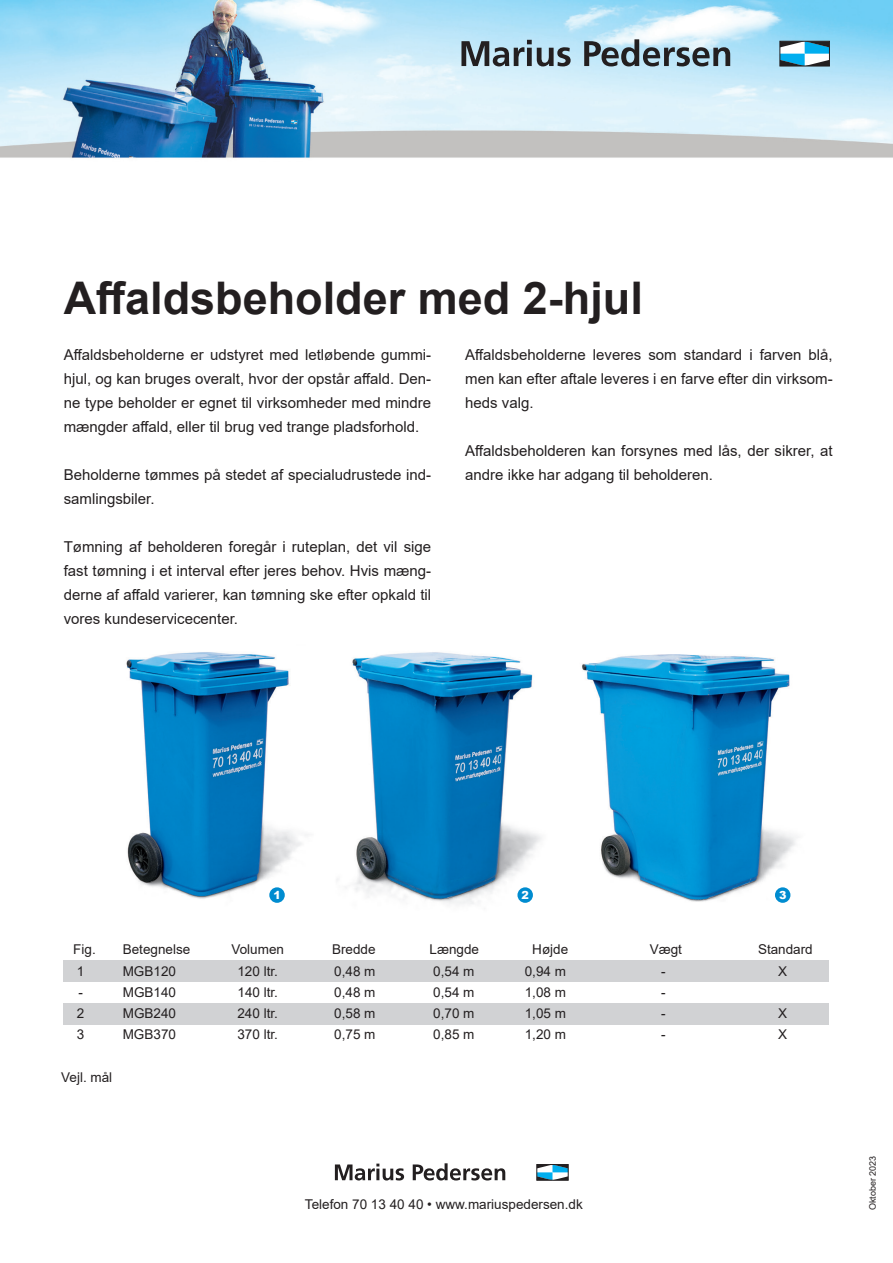
<style>
.page{position:relative;width:893px;height:1263px;background:#fff}
.page>*{position:absolute;margin:0;border:0;box-sizing:border-box;transform-origin:0 0}
.Default{font:700 45px "Arial";color:#231f20}
.t1{font:15px/24px "Arial";color:#231f20;text-align:justify}
.t2{font:13.5px "Arial";color:#231f20}
.t3{font:900 11.1px "Arial";color:#fff}
.t4{font:9px "Arial";color:#231f20}
</style>
<div class="page">
<img style="left:0;top:0;width:893px;height:1181px">
<svg style="left:335px;top:1163px;width:69px;height:17px"></svg>
<svg style="left:413px;top:1163px;width:92px;height:17px"></svg>
<svg style="left:539px;top:1166px;width:27px;height:12px"></svg>
<div style="left:537px;top:1164px;width:31px;height:16px;border:1px solid #231f20"></div>
<svg style="left:461px;top:40px;width:110px;height:26px;background:#7f939d"></svg>
<svg style="left:584px;top:39px;width:146px;height:27px;background:#869aa4"></svg>
<svg style="left:782px;top:43px;width:45px;height:21px"></svg>
<div style="left:780px;top:41px;width:49px;height:25px;border:1px solid #231f20"></div>
<div style="left:269px;top:887px;width:16px;height:16px;background:#008cd0;border-radius:50%"></div>
<div style="left:517px;top:887px;width:16px;height:16px;background:#008cd0;border-radius:50%"></div>
<div style="left:775px;top:887px;width:15px;height:16px;background:#008cd0;border-radius:50%"></div>
<div style="left:64px;top:961px;width:765px;height:21px;background:#d1d2d4"></div>
<div style="left:64px;top:1003px;width:765px;height:21px;background:#d1d2d4"></div>
<p class="Default" style="left:64px;top:266px;width:581px">Affaldsbeholder med 2-hjul</p>
<p class="t1" style="left:64px;top:342px;width:369px">Affaldsbeholderne er udstyret med letløbende gummi&shy;hjul, og kan bruges overalt, hvor der opstår affald. Den&shy;ne type beholder er egnet til virksomheder med mindre mængder affald, eller til brug ved trange pladsforhold.</p>
<p class="t1" style="left:64px;top:462px;width:369px">Beholderne tømmes på stedet af specialudrustede ind&shy;samlingsbiler.</p>
<p class="t1" style="left:64px;top:534px;width:369px">Tømning af beholderen foregår i ruteplan, det vil sige fast tømning i et interval efter jeres behov. Hvis mæng&shy;derne af affald varierer, kan tømning ske efter opkald til vores kundeservicecenter.</p>
<p class="t1" style="left:465px;top:342px;width:369px">Affaldsbeholderne leveres som standard i farven blå, men kan efter aftale leveres i en farve efter din virksom&shy;heds valg.</p>
<p class="t1" style="left:465px;top:438px;width:369px">Affaldsbeholderen kan forsynes med lås, der sikrer, at andre ikke har adgang til beholderen.</p>
<p class="t3" style="left:273px;top:887px;width:9px">1</p>
<p class="t3" style="left:521px;top:887px;width:9px">2</p>
<p class="t3" style="left:779px;top:887px;width:9px">3</p>
<p class="t2" style="left:73px;top:940px;width:24px">Fig.</p>
<p class="t2" style="left:123px;top:940px;width:69px">Betegnelse</p>
<p class="t2" style="left:231px;top:940px;width:54px">Volumen</p>
<p class="t2" style="left:332px;top:940px;width:45px">Bredde</p>
<p class="t2" style="left:429px;top:940px;width:51px">Længde</p>
<p class="t2" style="left:532px;top:940px;width:38px">Højde</p>
<p class="t2" style="left:650px;top:940px;width:34px">Vægt</p>
<p class="t2" style="left:758px;top:940px;width:56px">Standard</p>
<p class="t2" style="left:77px;top:962px;width:9px">1</p>
<p class="t2" style="left:123px;top:962px;width:55px">MGB120</p>
<p class="t2" style="left:237px;top:962px;width:42px">120 ltr.</p>
<p class="t2" style="left:334px;top:962px;width:43px">0,48 m</p>
<p class="t2" style="left:433px;top:962px;width:43px">0,54 m</p>
<p class="t2" style="left:525px;top:962px;width:43px">0,94 m</p>
<p class="t2" style="left:661px;top:962px;width:6px">-</p>
<p class="t2" style="left:778px;top:962px;width:11px">X</p>
<p class="t2" style="left:78px;top:983px;width:6px">-</p>
<p class="t2" style="left:123px;top:983px;width:55px">MGB140</p>
<p class="t2" style="left:237px;top:983px;width:42px">140 ltr.</p>
<p class="t2" style="left:334px;top:983px;width:43px">0,48 m</p>
<p class="t2" style="left:433px;top:983px;width:43px">0,54 m</p>
<p class="t2" style="left:525px;top:983px;width:43px">1,08 m</p>
<p class="t2" style="left:661px;top:983px;width:6px">-</p>
<p class="t2" style="left:77px;top:1004px;width:9px">2</p>
<p class="t2" style="left:123px;top:1004px;width:55px">MGB240</p>
<p class="t2" style="left:237px;top:1004px;width:42px">240 ltr.</p>
<p class="t2" style="left:334px;top:1004px;width:43px">0,58 m</p>
<p class="t2" style="left:433px;top:1004px;width:43px">0,70 m</p>
<p class="t2" style="left:525px;top:1004px;width:43px">1,05 m</p>
<p class="t2" style="left:661px;top:1004px;width:6px">-</p>
<p class="t2" style="left:778px;top:1004px;width:11px">X</p>
<p class="t2" style="left:77px;top:1025px;width:9px">3</p>
<p class="t2" style="left:123px;top:1025px;width:55px">MGB370</p>
<p class="t2" style="left:237px;top:1025px;width:42px">370 ltr.</p>
<p class="t2" style="left:334px;top:1025px;width:43px">0,75 m</p>
<p class="t2" style="left:433px;top:1025px;width:43px">0,85 m</p>
<p class="t2" style="left:525px;top:1025px;width:43px">1,20 m</p>
<p class="t2" style="left:661px;top:1025px;width:6px">-</p>
<p class="t2" style="left:778px;top:1025px;width:11px">X</p>
<p class="t2" style="left:61px;top:1068px;width:53px">Vejl. mål</p>
<p class="t2" style="left:305px;top:1195px;width:279px">Telefon 70 13 40 40 • www.mariuspedersen.dk</p>
<p class="t4" style="left:866px;top:1210px;width:56px;rotate:-90deg">Oktober 2023</p>
</div>
